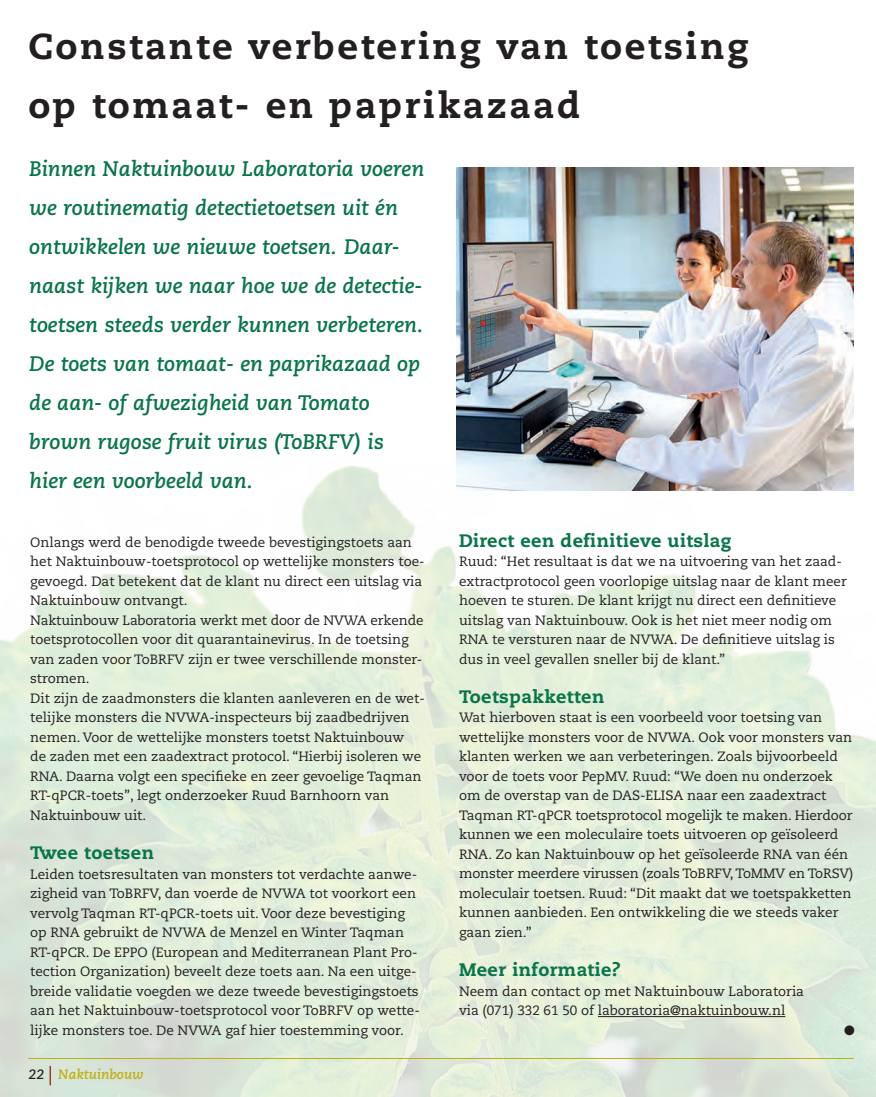
<style>
.page{position:relative;width:876px;height:1097px;background:#fff}
.page>*{position:absolute;margin:0;border:0;box-sizing:border-box;transform-origin:0 0}
.t1{font:800 36px/58.5px "Caecilia LT Std";letter-spacing:.07em;color:#231f20}
.t2{font:italic 700 21px/39px "Caecilia LT Std";color:#087549}
.t3{font:800 18px "Caecilia LT Std";letter-spacing:.025em;color:#087549}
.t4{font:13.5px/19.5px "Caecilia LT Std";color:#231f20}
.t5{font:italic 700 13.5px "Caecilia LT Std";color:#c0b013}
.t6{font:13.5px "Zapf Dingbats ITC";color:#231f20}
.s1{color:#231f20}
</style>
<div class="page">
<img style="left:0;top:465px;width:875px;height:631px">
<hr style="left:28px;top:1057px;width:825px;height:1px;background:#c0b013">
<hr style="left:49px;top:1065px;width:2px;height:20px;background:#9f4118">
<hr style="left:598px;top:1016px;width:187px;height:1px;background:#231f20">
<img style="left:456px;top:168px;width:397px;height:322px">
<h1 class="t1" style="left:28px;top:21px;width:721px">Constante verbetering van toetsing op tomaat- en paprikazaad</h1>
<p class="t2" style="left:29px;top:151px;width:396px">Binnen Naktuinbouw Laboratoria voeren we routinematig detectietoetsen uit én ontwikkelen we nieuwe toetsen. Daar&shy;naast kijken we naar hoe we de detectie&shy;toetsen steeds verder kunnen verbeteren.<br>De toets van tomaat- en paprikazaad op de aan- of afwezigheid van Tomato brown rugose fruit virus (ToBRFV) is hier een voorbeeld van.</p>
<p class="t4" style="left:30px;top:533px;width:396px">Onlangs werd de benodigde tweede bevestigingstoets aan het Naktuinbouw-toetsprotocol op wettelijke monsters toe&shy;gevoegd. Dat betekent dat de klant nu direct een uitslag via Naktuinbouw ontvangt.<br>Naktuinbouw Laboratoria werkt met door de NVWA erkende toetsprotocollen voor dit quarantainevirus. In de toetsing van zaden voor ToBRFV zijn er twee verschillende monster&shy;stromen.<br>Dit zijn de zaadmonsters die klanten aanleveren en de wet&shy;telijke monsters die NVWA-inspecteurs bij zaadbedrijven nemen. Voor de wettelijke monsters toetst Naktuinbouw<br>de zaden met een zaadextract protocol. “Hierbij isoleren we RNA. Daarna volgt een specifieke en zeer gevoelige Taqman RT-qPCR-toets”, legt onderzoeker Ruud Barnhoorn van Naktuinbouw uit.</p>
<h3 class="t3" style="left:30px;top:845px;width:125px">Twee toetsen</h3>
<p class="t4" style="left:30px;top:865px;width:391px">Leiden toetsresultaten van monsters tot verdachte aanwe&shy;zigheid van ToBRFV, dan voerde de NVWA tot voorkort een vervolg Taqman RT-qPCR-toets uit. Voor deze bevestiging op RNA gebruikt de NVWA de Menzel en Winter Taqman RT-qPCR. De EPPO (European and Mediterranean Plant Pro&shy;tection Organization) beveelt deze toets aan. Na een uitge&shy;breide validatie voegden we deze tweede bevestigingstoets aan het Naktuinbouw-toetsprotocol voor ToBRFV op wette&shy;lijke monsters toe. De NVWA gaf hier toestemming voor.</p>
<p class="t5" style="left:28px;top:1068px;width:117px"><span class="s1">22</span> Naktuinbouw</p>
<h3 class="t3" style="left:459px;top:533px;width:274px">Direct een definitieve uitslag</h3>
<p class="t4" style="left:459px;top:553px;width:389px">Ruud: “Het resultaat is dat we na uitvoering van het zaad&shy;extractprotocol geen voorlopige uitslag naar de klant meer hoeven te sturen. De klant krijgt nu direct een definitieve uitslag van Naktuinbouw. Ook is het niet meer nodig om RNA te versturen naar de NVWA. De definitieve uitslag is dus in veel gevallen sneller bij de klant.”</p>
<h3 class="t3" style="left:459px;top:689px;width:147px">Toetspakketten</h3>
<p class="t4" style="left:459px;top:709px;width:396px">Wat hierboven staat is een voorbeeld voor toetsing van wettelijke monsters voor de NVWA. Ook voor monsters van klanten werken we aan verbeteringen. Zoals bijvoorbeeld voor de toets voor PepMV. Ruud: “We doen nu onderzoek om de overstap van de DAS-ELISA naar een zaadextract Taqman RT-qPCR toetsprotocol mogelijk te maken. Hierdoor kunnen we een moleculaire toets uitvoeren op geïsoleerd RNA. Zo kan Naktuinbouw op het geïsoleerde RNA van één monster meerdere virussen (zoals ToBRFV, ToMMV en ToRSV) moleculair toetsen. Ruud: “Dit maakt dat we toetspakketten kunnen aanbieden. Een ontwikkeling die we steeds vaker gaan zien.”</p>
<h3 class="t3" style="left:459px;top:962px;width:163px">Meer informatie?</h3>
<p class="t4" style="left:459px;top:982px;width:346px">Neem dan contact op met Naktuinbouw Laboratoria via (071) 332 61 50 of laboratoria@naktuinbouw.nl</p>
<p class="t6" style="left:843px;top:1023px;width:12px">●</p>
</div>
